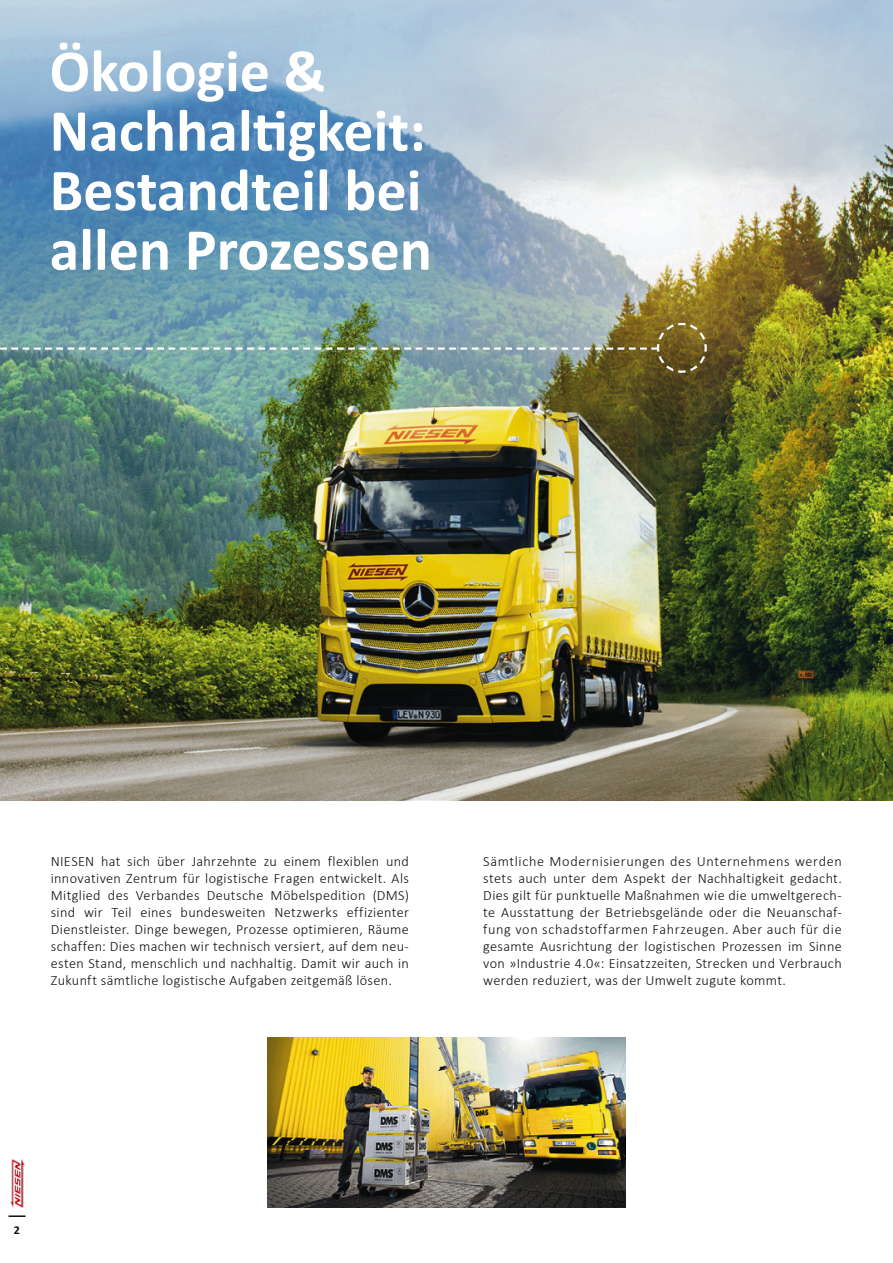
<style>
.page{position:relative;width:893px;height:1263px;background:#fff}
.page>*{position:absolute;margin:0;border:0;box-sizing:border-box;transform-origin:0 0}
.t1{font:700 60px/59.6px "Calibri";color:#fff}
.t2{font:300 14.25px/17px "Calibri";letter-spacing:.02em;color:#0f0f0f;text-align:justify}
.t3{font:700 12px "Calibri";color:#0f0f0f}
</style>
<div class="page">
<svg style="left:9px;top:1215px;width:17px;height:2px"></svg>
<img style="left:10px;top:1160px;width:14px;height:48px">
<img style="left:0;top:0;width:893px;height:800px">
<hr style="left:892px;top:800px;width:1px;height:463px;background:#ffef00">
<img style="left:0;top:322px;width:708px;height:52px">
<img style="left:267px;top:1037px;width:359px;height:171px">
<h1 class="t1" style="left:50px;top:41px;width:384px">Ökologie &amp;<br>Nachhaltigkeit:<br>Bestandteil bei allen Prozessen</h1>
<p class="t2" style="left:51px;top:852px;width:360px">NIESEN hat sich über Jahrzehnte zu einem flexiblen und innovativen Zentrum für logistische Fragen entwickelt. Als Mitglied des Verbandes Deutsche Möbelspedition (DMS) sind wir Teil eines bundesweiten Netzwerks effizienter Dienstleister. Dinge bewegen, Prozesse optimieren, Räume schaffen: Dies machen wir technisch versiert, auf dem neu&shy;esten Stand, menschlich und nachhaltig. Damit wir auch in Zukunft sämtliche logistische Aufgaben zeitgemäß lösen.</p>
<p class="t2" style="left:483px;top:852px;width:360px">Sämtliche Modernisierungen des Unternehmens werden stets auch unter dem Aspekt der Nachhaltigkeit gedacht.<br>Dies gilt für punktuelle Maßnahmen wie die umweltgerech&shy;te Ausstattung der Betriebsgelände oder die Neuanschaf&shy;fung von schadstoffarmen Fahrzeugen. Aber auch für die gesamte Ausrichtung der logistischen Prozessen im Sinne von »Industrie 4.0«: Einsatzzeiten, Strecken und Verbrauch werden reduziert, was der Umwelt zugute kommt.</p>
<p class="t3" style="left:14px;top:1222px;width:8px">2</p>
</div>
